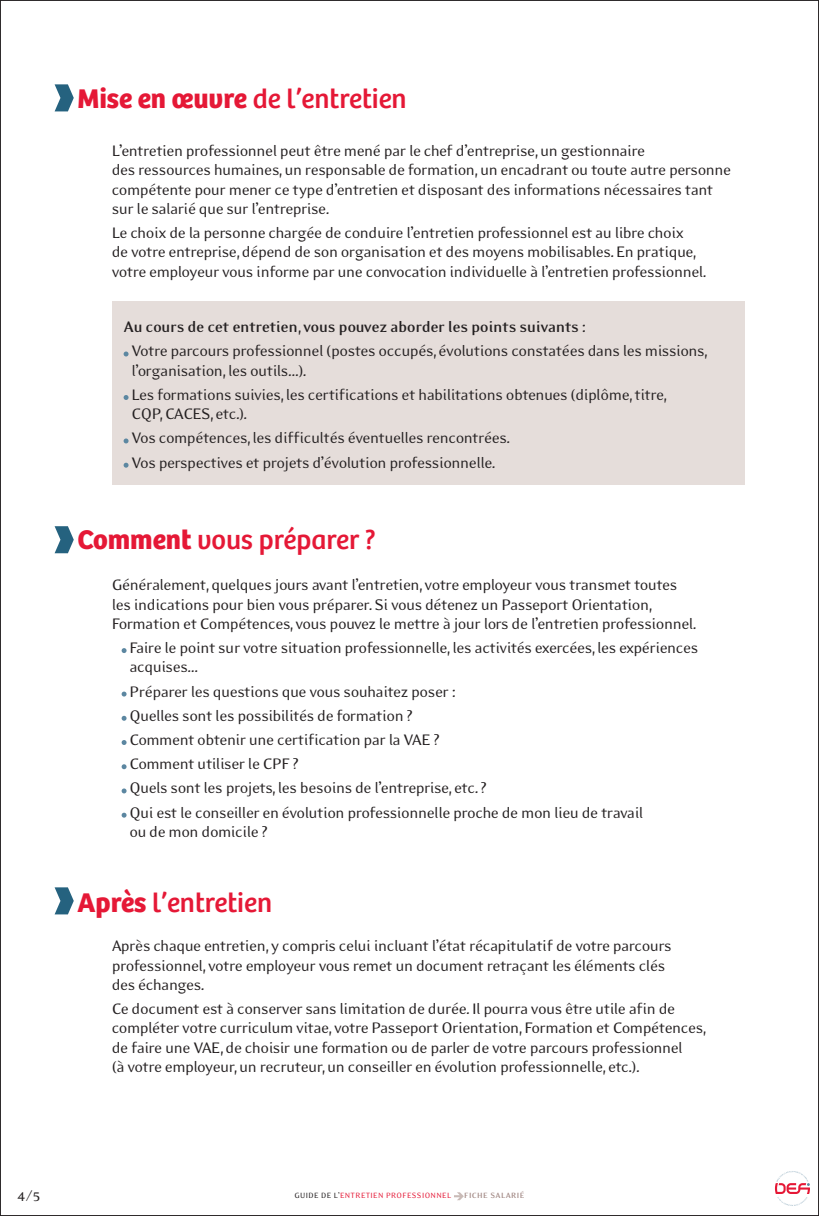
<style>
.page{position:relative;width:819px;height:1216px;background:#fff}
.page>*{position:absolute;margin:0;border:0;box-sizing:border-box;transform-origin:0 0}
.t1{font:28px "Bree";color:#e51836}
.t2{font:17.5px/19.2px "Eidetic Modern OT";letter-spacing:-.03em;color:#231f20}
.t3{font:700 17.5px "Eidetic Modern OT";letter-spacing:-.02em;color:#231f20}
.t4{font:8.75px "Eidetic Modern OT";letter-spacing:.05em;color:#e51836}
.t5{font:700 8.75px "Eidetic Modern OT";letter-spacing:.05em;color:#a38a86}
.s1{font-weight:700}
.s2{color:#231f20}
</style>
<div class="page">
<div style="left:112px;top:301px;width:632px;height:184px;background:#e5ddda"></div>
<svg style="left:55px;top:84px;width:19px;height:27px"></svg>
<svg style="left:55px;top:526px;width:19px;height:27px"></svg>
<svg style="left:55px;top:887px;width:19px;height:27px"></svg>
<svg style="left:774px;top:1171px;width:36px;height:35px"></svg>
<svg style="left:454px;top:1192px;width:10px;height:8px"></svg>
<svg style="left:122px;top:648px;width:4px;height:5px"></svg>
<svg style="left:122px;top:691px;width:4px;height:5px"></svg>
<svg style="left:122px;top:715px;width:4px;height:5px"></svg>
<svg style="left:122px;top:740px;width:4px;height:5px"></svg>
<svg style="left:122px;top:764px;width:4px;height:5px"></svg>
<svg style="left:122px;top:788px;width:4px;height:5px"></svg>
<svg style="left:122px;top:812px;width:4px;height:5px"></svg>
<svg style="left:124px;top:351px;width:4px;height:5px"></svg>
<svg style="left:124px;top:395px;width:4px;height:5px"></svg>
<svg style="left:124px;top:438px;width:4px;height:5px"></svg>
<svg style="left:124px;top:462px;width:4px;height:5px"></svg>
<h1 class="t1" style="left:77px;top:81px;width:331px"><span class="s1">Mise en œuvre</span> de l’entretien</h1>
<p class="t2" style="left:112px;top:141px;width:621px">L’entretien professionnel peut être mené par le chef d’entreprise, un gestionnaire<br>des ressources humaines, un responsable de formation, un encadrant ou toute autre personne compétente pour mener ce type d’entretien et disposant des informations nécessaires tant sur le salarié que sur l’entreprise.</p>
<p class="t2" style="left:112px;top:223px;width:596px">Le choix de la personne chargée de conduire l’entretien professionnel est au libre choix<br>de votre entreprise, dépend de son organisation et des moyens mobilisables. En pratique, votre employeur vous informe par une convocation individuelle à l’entretien professionnel.</p>
<p class="t3" style="left:124px;top:318px;width:464px">Au cours de cet entretien, vous pouvez aborder les points suivants :</p>
<p class="t2" style="left:131px;top:341px;width:578px">Votre parcours professionnel (postes occupés, évolutions constatées dans les missions, l’organisation, les outils…).</p>
<p class="t2" style="left:131px;top:385px;width:537px">Les formations suivies, les certifications et habilitations obtenues (diplôme, titre,<br>CQP, CACES, etc.).</p>
<p class="t2" style="left:131px;top:426px;width:380px;line-height:24.2px">Vos compétences, les difficultés éventuelles rencontrées.<br>Vos perspectives et projets d’évolution professionnelle.</p>
<h1 class="t1" style="left:77px;top:523px;width:300px"><span class="s1">Comment</span> vous préparer ?</h1>
<p class="t2" style="left:112px;top:575px;width:586px">Généralement, quelques jours avant l’entretien, votre employeur vous transmet toutes les indications pour bien vous préparer. Si vous détenez un Passeport Orientation,<br>Formation et Compétences, vous pouvez le mettre à jour lors de l’entretien professionnel.</p>
<p class="t2" style="left:129px;top:638px;width:570px">Faire le point sur votre situation professionnelle, les activités exercées, les expériences acquises…</p>
<p class="t2" style="left:129px;top:679px;width:515px;line-height:24.2px">Préparer les questions que vous souhaitez poser :<br>Quelles sont les possibilités de formation ?<br>Comment obtenir une certification par la VAE ?<br>Comment utiliser le CPF ?<br>Quels sont les projets, les besoins de l’entreprise, etc. ?<br>Qui est le conseiller en évolution professionnelle proche de mon lieu de travail</p>
<p class="t2" style="left:129px;top:822px;width:140px">ou de mon domicile ?</p>
<h1 class="t1" style="left:77px;top:885px;width:196px"><span class="s1">Après</span> l’entretien</h1>
<p class="t2" style="left:112px;top:936px;width:561px">Après chaque entretien, y compris celui incluant l’état récapitulatif de votre parcours professionnel, votre employeur vous remet un document retraçant les éléments clés des échanges.</p>
<p class="t2" style="left:112px;top:999px;width:596px">Ce document est à conserver sans limitation de durée. Il pourra vous être utile afin de compléter votre curriculum vitae, votre Passeport Orientation, Formation et Compétences, de faire une VAE, de choisir une formation ou de parler de votre parcours professionnel<br>(à votre employeur, un recruteur, un conseiller en évolution professionnelle, etc.).</p>
<p class="t2" style="left:17px;top:1185px;width:25px">4/5</p>
<p class="t4" style="left:294px;top:1190px;width:158px"><span class="s2">GUIDE DE L’</span>ENTRETIEN PROFESSIONNEL</p>
<p class="t5" style="left:464px;top:1190px;width:62px">Fi che SALARIÉ</p>
</div>
